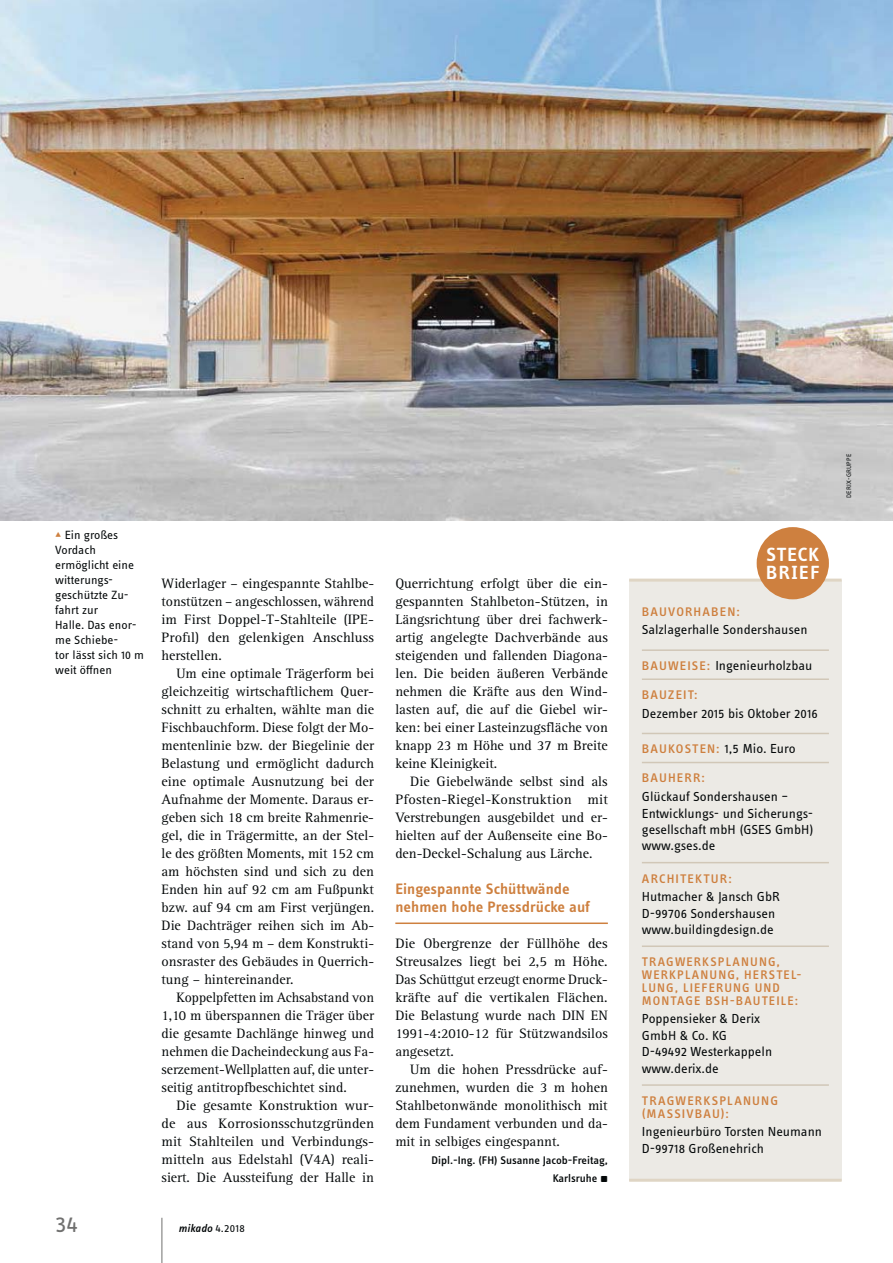
<style>
.page{position:relative;width:893px;height:1263px;background:#fff}
.page>*{position:absolute;margin:0;border:0;box-sizing:border-box;transform-origin:0 0}
.t1{font:24px "Info OT Text";color:#70706f;scale:1.05 1}
.t2{font:600 19.8px/17.4px "Info OT Disp";letter-spacing:.07em;color:#fff;scale:1.05 1}
.t3{font:600 15.6px/18px "Info OT Text";letter-spacing:.005em;color:#ce803f;scale:1.05 1}
.t4{font:14.1px/18px "Rotis Serif Pro";color:#040809;text-align:justify}
.t5{font:13.5px/16.5px "Info OT Text";color:#040809;scale:1.05 1}
.t6{font:500 12.9px/12.9px "Info OT Text";letter-spacing:.085em;color:#ce803f}
.t7{font:500 12.9px/12.9px "Info OT Text";letter-spacing:.085em;color:#ce803f;scale:1.05 1}
.t8{font:12.3px/15px "Info OT Text";color:#040809;scale:1.05 1}
.t9{font:500 11.4px/18px "Info OT Text";color:#040809;text-align:right;scale:1.05 1}
.t10{font:italic 500 11.4px "Info OT Text";letter-spacing:.01em;color:#040809;scale:1.05 1}
.t11{font:6.75px "Info OT Text";letter-spacing:.025em;color:#040809;scale:1.05 1}
.s1{color:#ce803f}
.s2{font-weight:400;font-style:normal}
.s3{font-weight:400;font-size:9px}
.s4{font-weight:500;font-size:12.9px;color:#ce803f}
</style>
<div class="page">
<hr style="left:162px;top:1218px;width:1px;height:45px;background:#70706f">
<img style="left:0;top:0;width:893px;height:521px">
<hr style="left:395px;top:923px;width:213px;height:1px;background:#ce803f">
<div style="left:629px;top:580px;width:213px;height:600px;background:#eceae5"></div>
<hr style="left:629px;top:1179px;width:213px;height:3px;background:#dfd5c4">
<hr style="left:629px;top:579px;width:213px;height:3px;background:#dfd5c4">
<div style="left:757px;top:527px;width:72px;height:72px;background:#ce803f;border-radius:50%"></div>
<hr style="left:642px;top:649px;width:187px;height:2px;background:#d1c7b7">
<hr style="left:642px;top:678px;width:187px;height:2px;background:#d1c7b7">
<hr style="left:642px;top:733px;width:187px;height:1px;background:#d1c7b7">
<hr style="left:642px;top:762px;width:187px;height:1px;background:#d1c7b7">
<hr style="left:642px;top:862px;width:187px;height:1px;background:#d1c7b7">
<hr style="left:642px;top:946px;width:187px;height:1px;background:#d1c7b7">
<hr style="left:642px;top:1084px;width:187px;height:2px;background:#d1c7b7">
<p class="t8" style="left:55px;top:528px;width:86px"><span class="s1">▴</span> Ein großes<br>Vordach ermöglicht eine witterungs&shy;geschützte Zu&shy;fahrt zur<br>Halle. Das enor&shy;me Schiebe-<br>tor lässt sich 10 m weit öffnen</p>
<p class="t4" style="left:162px;top:575px;width:214px">Widerlager – eingespannte Stahlbe&shy;tonstützen – angeschlossen, während im First Doppel-T-Stahlteile (IPE-Profil) den gelenkigen Anschluss herstellen.</p>
<p class="t4" style="left:162px;top:665px;width:214px;text-indent:15px">Um eine optimale Trägerform bei gleichzeitig wirtschaftlichem Quer&shy;schnitt zu erhalten, wählte man die Fischbauchform. Diese folgt der Mo&shy;mentenlinie bzw. der Biegelinie der Belastung und ermöglicht dadurch eine optimale Ausnutzung bei der Aufnahme der Momente. Daraus er&shy;geben sich 18 cm breite Rahmenrie&shy;gel, die in Trägermitte, an der Stel&shy;le des größten Moments, mit 152 cm am höchsten sind und sich zu den Enden hin auf 92 cm am Fußpunkt bzw. auf 94 cm am First verjüngen.<br>Die Dachträger reihen sich im Ab&shy;stand von 5,94 m – dem Konstrukti&shy;onsraster des Gebäudes in Querrich&shy;tung – hintereinander.</p>
<p class="t4" style="left:162px;top:989px;width:214px;text-indent:15px">Koppelpfetten im Achsabstand von 1,10 m überspannen die Träger über die gesamte Dachlänge hinweg und nehmen die Dacheindeckung aus Fa&shy;serzement-Wellplatten auf, die unter&shy;seitig antitropfbeschichtet sind.</p>
<p class="t4" style="left:162px;top:1097px;width:214px;text-indent:15px">Die gesamte Konstruktion wur&shy;de aus Korrosionsschutzgründen mit Stahlteilen und Verbindungs&shy;mitteln aus Edelstahl (V4A) reali&shy;siert. Die Aussteifung der Halle in</p>
<h1 class="t1" style="left:55px;top:1215px;width:23px">34</h1>
<p class="t10" style="left:179px;top:1222px;width:65px">mikado <span class="s2">4.2018</span></p>
<p class="t4" style="left:395px;top:575px;width:214px">Querrichtung erfolgt über die ein&shy;gespannten Stahlbeton-Stützen, in Längsrichtung über drei fachwerk&shy;artig angelegte Dachverbände aus steigenden und fallenden Diagona&shy;len. Die beiden äußeren Verbände nehmen die Kräfte aus den Wind&shy;lasten auf, die auf die Giebel wir&shy;ken: bei einer Lasteinzugsfläche von knapp 23 m Höhe und 37 m Breite keine Kleinigkeit.</p>
<p class="t4" style="left:395px;top:773px;width:214px;text-indent:15px">Die Giebelwände selbst sind als Pfosten-Riegel-Konstruktion mit Verstrebungen ausgebildet und er&shy;hielten auf der Außenseite eine Bo&shy;den-Deckel-Schalung aus Lärche.</p>
<p class="t3" style="left:395px;top:881px;width:187px">Eingespannte Schüttwände nehmen hohe Pressdrücke auf</p>
<p class="t4" style="left:395px;top:935px;width:214px">Die Obergrenze der Füllhöhe des Streusalzes liegt bei 2,5 m Höhe.<br>Das Schüttgut erzeugt enorme Druck&shy;kräfte auf die vertikalen Flächen.<br>Die Belastung wurde nach DIN EN 1991-4:2010-12 für Stützwandsilos angesetzt.</p>
<p class="t4" style="left:395px;top:1061px;width:214px;text-indent:15px">Um die hohen Pressdrücke auf&shy;zunehmen, wurden die 3 m hohen Stahlbetonwände monolithisch mit dem Fundament verbunden und da&shy;mit in selbiges eingespannt.</p>
<p class="t9" style="left:432px;top:1152px;width:169px">Dipl.-Ing. (FH) Susanne Jacob-Freitag,<br>Karlsruhe <span class="s3">▪</span></p>
<h2 class="t2" style="left:766px;top:546px;width:53px">STECK<br>BRIEF</h2>
<p class="t7" style="left:642px;top:606px;width:95px">BAUVORHABEN:</p>
<p class="t5" style="left:642px;top:623px;width:159px">Salzlagerhalle Sondershausen</p>
<p class="t5" style="left:642px;top:658px;width:164px"><span class="s4">BAUWEISE:</span> Ingenieurholzbau</p>
<p class="t7" style="left:642px;top:689px;width:55px">BAUZEIT:</p>
<p class="t5" style="left:642px;top:706px;width:169px">Dezember 2015 bis Oktober 2016</p>
<p class="t5" style="left:642px;top:741px;width:148px"><span class="s4">BAUKOSTEN:</span> 1,5 Mio. Euro</p>
<p class="t7" style="left:642px;top:773px;width:62px">BAUHERR:</p>
<p class="t5" style="left:642px;top:789px;width:165px">Glückauf Sondershausen –<br>Entwicklungs- und Sicherungs&shy;gesellschaft mbH (GSES GmbH) www.gses.de</p>
<p class="t7" style="left:642px;top:873px;width:87px">ARCHITEKTUR:</p>
<p class="t5" style="left:642px;top:889px;width:133px">Hutmacher &amp; Jansch GbR<br>D-99706 Sondershausen www.buildingdesign.de</p>
<p class="t6" style="left:642px;top:956px;width:161px">TRAGWERKSPLANUNG,<br>WERKPLANUNG, HERSTEL-<br>LUNG, LIEFERUNG UND<br>MONTAGE BSH-BAUTEILE:</p>
<p class="t5" style="left:642px;top:1011px;width:126px">Poppensieker &amp; Derix<br>GmbH &amp; Co. KG<br>D-49492 Westerkappeln www.derix.de</p>
<p class="t7" style="left:642px;top:1095px;width:131px">TRAGWERKSPLANUNG (MASSIVBAU):</p>
<p class="t5" style="left:642px;top:1125px;width:173px">Ingenieurbüro Torsten Neumann<br>D-99718 Großenehrich</p>
<p class="t11" style="left:846px;top:498px;width:44px;rotate:-90deg">DERIX-GRUPPE</p>
</div>
